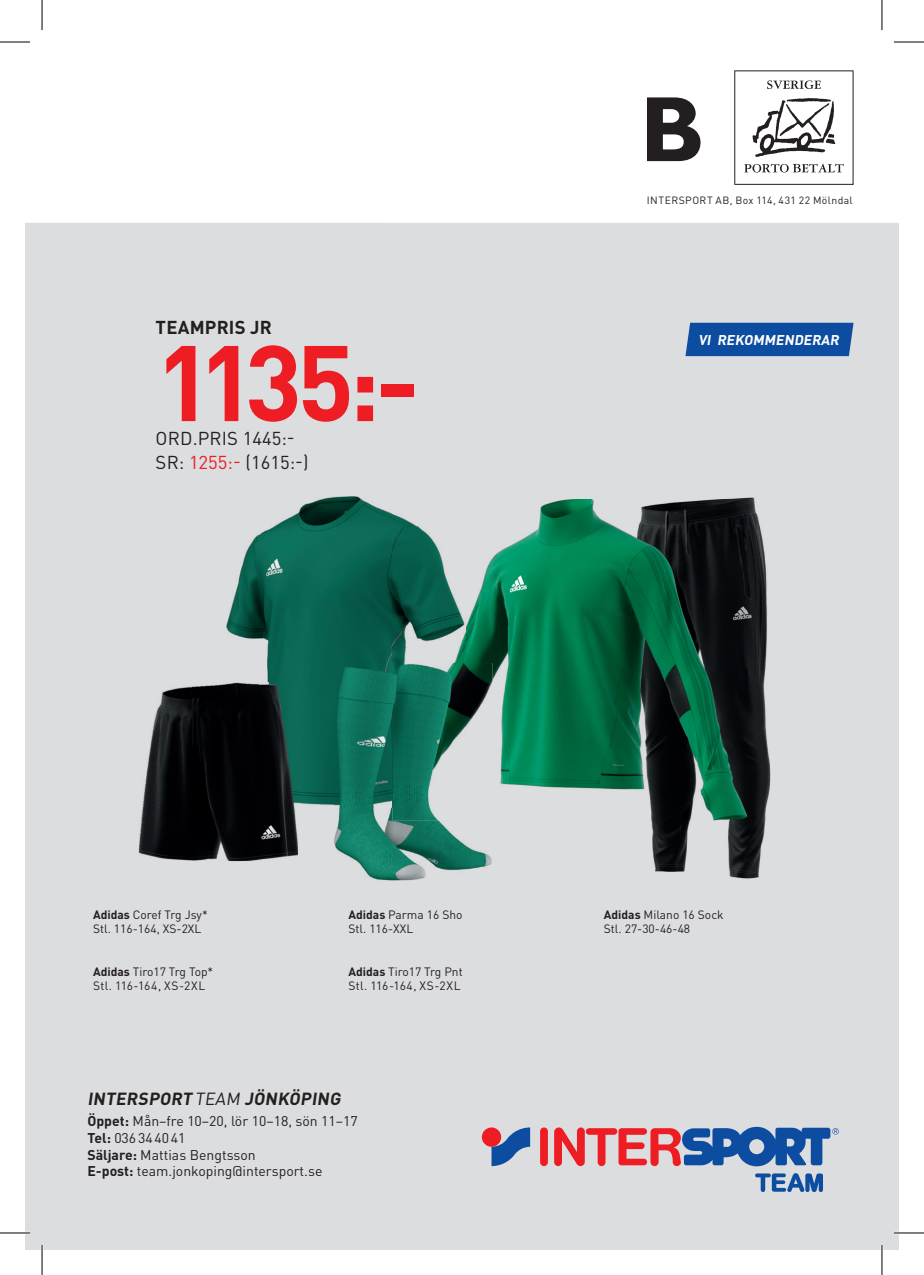
<style>
.page{position:relative;width:924px;height:1275px;background:#fff}
.page>*{position:absolute;margin:0;border:0;box-sizing:border-box;transform-origin:0 0}
.t1{font:700 105.6px "DIN Pro";color:#ee1d23}
.t2{font:18.4px/23.8px "DIN Pro";color:#231f20}
.t3{font:700 18.4px "DIN Pro";letter-spacing:.01em;color:#231f20}
.t4{font:700 17.4px "DIN Pro";color:#231f20}
.t5{font:14px/16.8px "DIN Pro";color:#231f20}
.t6{font:700 14px "DIN Pro";color:#fff}
.t7{font:12px/14.4px "DIN Pro";color:#231f20}
.t8{font:10.4px "DIN Pro";letter-spacing:.04em;color:#231f20}
.s1{color:#ee1d23}
.s2{font-weight:700}
.s3{font-weight:400}
</style>
<div class="page">
<div style="left:25px;top:223px;width:873px;height:1027px;background:#dcdddf"></div>
<svg style="left:734px;top:70px;width:119px;height:115px"></svg>
<svg style="left:647px;top:97px;width:53px;height:64px"></svg>
<div style="left:481px;top:1127px;width:20px;height:19px;background:#ee1d23;border-radius:50%"></div>
<svg style="left:491px;top:1127px;width:39px;height:39px"></svg>
<div style="left:540px;top:1127px;width:7px;height:39px;background:#ee1d23;border-radius:4px"></div>
<svg style="left:554px;top:1126px;width:284px;height:40px"></svg>
<svg style="left:755px;top:1173px;width:67px;height:19px"></svg>
<div style="left:685px;top:323px;width:168px;height:33px;background:#0d4da1"></div>
<img style="left:651px;top:497px;width:119px;height:381px">
<img style="left:465px;top:499px;width:281px;height:321px">
<img style="left:226px;top:496px;width:166px;height:309px">
<img style="left:392px;top:514px;width:73px;height:149px">
<img style="left:138px;top:684px;width:160px;height:177px">
<img style="left:225px;top:682px;width:73px;height:125px">
<img style="left:334px;top:807px;width:158px;height:73px">
<img style="left:392px;top:663px;width:100px;height:157px">
<img style="left:334px;top:663px;width:131px;height:144px">
<hr style="left:0;top:1231px;width:30px;height:3px;background:#fff">
<hr style="left:893px;top:1231px;width:30px;height:3px;background:#fff">
<hr style="left:41px;top:1245px;width:2px;height:30px;background:#fff">
<hr style="left:880px;top:1245px;width:2px;height:30px;background:#fff">
<hr style="left:0;top:42px;width:30px;height:1px;background:#000">
<hr style="left:893px;top:42px;width:30px;height:1px;background:#000">
<hr style="left:0;top:1232px;width:30px;height:1px;background:#000">
<hr style="left:893px;top:1232px;width:30px;height:1px;background:#000">
<hr style="left:42px;top:0;width:1px;height:30px;background:#000">
<hr style="left:42px;top:1245px;width:1px;height:30px;background:#000">
<hr style="left:881px;top:0;width:1px;height:30px;background:#000">
<hr style="left:881px;top:1245px;width:1px;height:30px;background:#000">
<h2 class="t3" style="left:155px;top:315px;width:118px">TEAMPRIS JR</h2>
<h1 class="t1" style="left:155px;top:311px;width:265px">1135:-</h1>
<h2 class="t2" style="left:155px;top:425px;width:154px">ORD.PRIS 1445:-<br>SR: <span class="s1">1255:-</span> (1615:-)</h2>
<p class="t8" style="left:646px;top:193px;width:207px">INTERSPORT AB, Box 114, 431 22 Mölndal</p>
<p class="t6" style="left:698px;top:330px;width:144px">VI REKOMMENDERAR</p>
<p class="t7" style="left:93px;top:907px;width:116px"><span class="s2">Adidas</span> Coref Trg Jsy*<br>Stl. 116-164, XS-2XL</p>
<p class="t7" style="left:348px;top:907px;width:115px"><span class="s2">Adidas</span> Parma 16 Sho<br>Stl. 116-XXL</p>
<p class="t7" style="left:603px;top:907px;width:121px"><span class="s2">Adidas</span> Milano 16 Sock<br>Stl. 27-30-46-48</p>
<p class="t7" style="left:93px;top:963px;width:122px"><span class="s2">Adidas</span> Tiro17 Trg Top*<br>Stl. 116-164, XS-2XL</p>
<p class="t7" style="left:348px;top:963px;width:116px"><span class="s2">Adidas</span> Tiro17 Trg Pnt<br>Stl. 116-164, XS-2XL</p>
<h3 class="t4" style="left:87px;top:1087px;width:257px">INTERSPORT <span class="s3">TEAM</span> JÖNKÖPING</h3>
<p class="t5" style="left:87px;top:1112px;width:272px"><span class="s2">Öppet:</span> Mån–fre 10–20, lör 10–18, sön 11–17<br><span class="s2">Tel:</span> 036 34 40 41<br><span class="s2">Säljare:</span> Mattias Bengtsson<br><span class="s2">E-post:</span> team.jonkoping@intersport.se</p>
</div>
